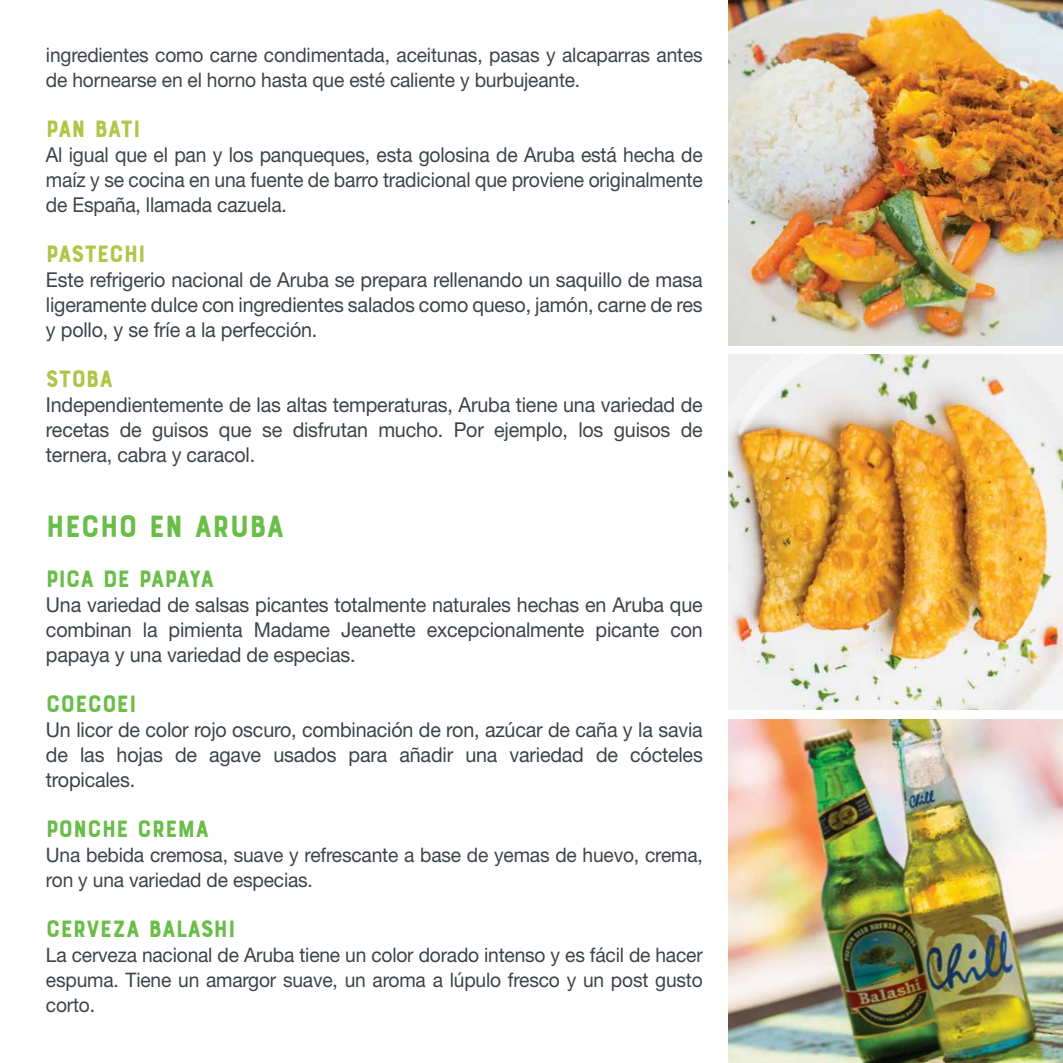
<style>
.page{position:relative;width:1063px;height:1063px;background:#fff}
.page>*{position:absolute;margin:0;border:0;box-sizing:border-box;transform-origin:0 0}
.t1{font:32.5px "Bourton Base";letter-spacing:-.01em;color:#6abd49;scale:.96 1}
.t2{font:25px "Bourton Base";letter-spacing:-.01em;color:#6abd49;scale:.96 1}
.t3{font:25px "Bourton Base";letter-spacing:-.01em;color:#afc647;scale:.96 1}
.t4{font:20.5px/25px "Helvetica Neue LT Std";letter-spacing:-.01em;color:#3e434a;text-align:justify;scale:.96 1}
.t5{font:20.5px/25px "Helvetica Neue LT Std";letter-spacing:-.01em;color:#3e434a;text-align:justify;scale:.94 1}
.t6{font:20px/25px "Helvetica Neue LT Std";letter-spacing:-.01em;color:#3e434a;scale:.96 1}
</style>
<div class="page">
<img style="left:728px;top:719px;width:335px;height:344px">
<img style="left:728px;top:355px;width:335px;height:354px">
<img style="left:728px;top:0;width:335px;height:345px">
<p class="t6" style="left:46px;top:42px;width:686px">ingredientes como carne condimentada, aceitunas, pasas y alcaparras antes de hornearse en el horno hasta que esté caliente y burbujeante.</p>
<p class="t3" style="left:46px;top:113px;width:100px">PAN BATI</p>
<p class="t5" style="left:46px;top:142px;width:700px">Al igual que el pan y los panqueques, esta golosina de Aruba está hecha de maíz y se cocina en una fuente de barro tradicional que proviene originalmente de España, llamada cazuela.</p>
<p class="t3" style="left:46px;top:238px;width:105px">PASTECHI</p>
<p class="t4" style="left:46px;top:267px;width:686px">Este refrigerio nacional de Aruba se prepara rellenando un saquillo de masa ligeramente dulce con ingredientes salados como queso, jamón, carne de res y pollo, y se fríe a la perfección.</p>
<p class="t3" style="left:46px;top:363px;width:72px">STOBA</p>
<p class="t4" style="left:46px;top:392px;width:686px">Independientemente de las altas temperaturas, Aruba tiene una variedad de recetas de guisos que se disfrutan mucho. Por ejemplo, los guisos de ternera, cabra y caracol.</p>
<h1 class="t1" style="left:46px;top:506px;width:250px">HECHO EN ARUBA</h1>
<p class="t2" style="left:46px;top:563px;width:177px">PICA DE PAPAYA</p>
<p class="t4" style="left:46px;top:592px;width:686px">Una variedad de salsas picantes totalmente naturales hechas en Aruba que combinan la pimienta Madame Jeanette excepcionalmente picante con papaya y una variedad de especias.</p>
<p class="t2" style="left:46px;top:688px;width:96px">COECOEI</p>
<p class="t4" style="left:46px;top:717px;width:686px">Un licor de color rojo oscuro, combinación de ron, azúcar de caña y la savia de las hojas de agave usados para añadir una variedad de cócteles tropicales.</p>
<p class="t2" style="left:46px;top:813px;width:171px">PONCHE CREMA</p>
<p class="t6" style="left:46px;top:842px;width:686px">Una bebida cremosa, suave y refrescante a base de yemas de huevo, crema, ron y una variedad de especias.</p>
<p class="t2" style="left:46px;top:913px;width:199px">CERVEZA BALASHI</p>
<p class="t6" style="left:46px;top:942px;width:686px;text-align:justify">La cerveza nacional de Aruba tiene un color dorado intenso y es fácil de hacer espuma. Tiene un amargor suave, un aroma a lúpulo fresco y un post gusto corto.</p>
</div>
